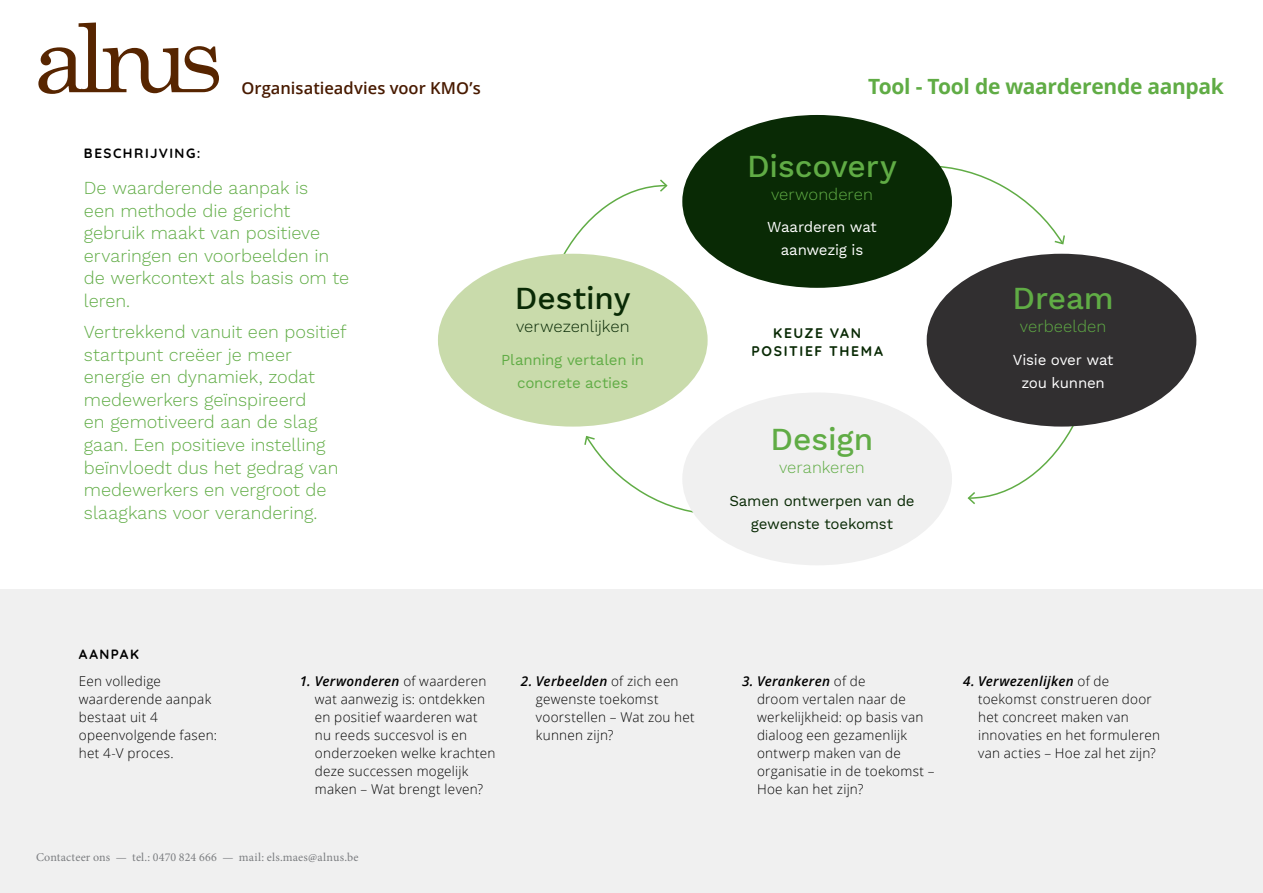
<style>
.page{position:relative;width:1263px;height:893px;background:#fff}
.page>*{position:absolute;margin:0;border:0;box-sizing:border-box;transform-origin:0 0}
.lopende{font:500 31.5px "Work Sans";letter-spacing:-.005em;color:#60ac45}
.lopende-2{font:500 31.5px "Work Sans";color:#092a05}
.t1{font:700 21px "Open Sans";letter-spacing:-.015em;color:#60ac45}
.lopende-3{font:300 18px/22.5px "Work Sans";color:#60ac45}
.lopende-4{font:300 16.5px "Work Sans";color:#60ac45}
.t2{font:600 16.5px "Open Sans";letter-spacing:.005em;color:#481a00}
.lopende-5{font:300 16.5px "Work Sans";letter-spacing:-.005em;color:#092a05}
.lopende-6{font:15px/23px "Work Sans";letter-spacing:-.015em;color:#fff;text-align:center}
.lopende-7{font:15px/23px "Work Sans";letter-spacing:-.015em;color:#092a05;text-align:center}
.lopende-8{font:15px/23px "Work Sans";letter-spacing:-.015em;color:#60ac45;text-align:center}
.lopende-9{font:700 13.95px "Quicksand";letter-spacing:.115em;color:#092a05}
.lopende-10{font:300 13.5px/18px "Open Sans";letter-spacing:.02em;color:#000}
.lopende-11{font:700 13.5px "Quicksand";letter-spacing:.11em;color:#000}
.t3{font:12px "Minion Pro";letter-spacing:.015em;color:#7c7e81}
.s1{font-weight:600;font-style:italic}
</style>
<div class="page">
<div style="left:0;top:589px;width:1263px;height:304px;background:#f0f0f0"></div>
<svg style="left:584px;top:435px;width:109px;height:78px"></svg>
<svg style="left:557px;top:179px;width:111px;height:87px"></svg>
<svg style="left:967px;top:419px;width:106px;height:85px"></svg>
<svg style="left:933px;top:164px;width:132px;height:82px"></svg>
<svg style="left:38px;top:23px;width:181px;height:71px"></svg>
<div style="left:682px;top:115px;width:270px;height:173px;background:#092a05;border-radius:50%"></div>
<div style="left:682px;top:392px;width:270px;height:173px;background:#f0f0f0;border-radius:50%"></div>
<div style="left:438px;top:254px;width:270px;height:173px;background:#c9dbab;border-radius:50%"></div>
<div style="left:927px;top:254px;width:269px;height:173px;background:#312f30;border-radius:50%"></div>
<p class="t2" style="left:241px;top:77px;width:241px">Organisatieadvies voor KMO’s</p>
<p class="t1" style="left:868px;top:71px;width:357px">Tool - Tool de waarderende aanpak</p>
<p class="lopende-11" style="left:84px;top:143px;width:118px">BESCHRIJVING:</p>
<p class="lopende-3" style="left:84px;top:178px;width:267px">De waarderende aanpak is<br>een methode die gericht gebruik maakt van positieve ervaringen en voorbeelden in de werkcontext als basis om te leren.</p>
<p class="lopende-3" style="left:84px;top:322px;width:264px">Vertrekkend vanuit een positief startpunt creëer je meer energie en dynamiek, zodat medewerkers geïnspireerd<br>en gemotiveerd aan de slag gaan. Een positieve instelling beïnvloedt dus het gedrag van medewerkers en vergroot de slaagkans voor verandering.</p>
<p class="lopende-2" style="left:515px;top:280px;width:117px">Destiny</p>
<p class="lopende-5" style="left:516px;top:317px;width:115px">verwezenlijken</p>
<p class="lopende-8" style="left:501px;top:349px;width:144px">Planning vertalen in concrete acties</p>
<p class="lopende" style="left:747px;top:147px;width:151px">Discovery</p>
<p class="lopende-4" style="left:771px;top:184px;width:103px">verwonderen</p>
<p class="lopende-6" style="left:767px;top:216px;width:111px">Waarderen wat aanwezig is</p>
<p class="lopende-9" style="left:773px;top:322px;width:89px">KEUZE VAN</p>
<p class="lopende-9" style="left:751px;top:340px;width:133px">POSITIEF THEMA</p>
<p class="lopende" style="left:771px;top:421px;width:104px">Design</p>
<p class="lopende-4" style="left:779px;top:458px;width:87px">verankeren</p>
<p class="lopende-7" style="left:729px;top:490px;width:187px">Samen ontwerpen van de gewenste toekomst</p>
<p class="lopende" style="left:1012px;top:280px;width:103px">Dream</p>
<p class="lopende-4" style="left:1020px;top:317px;width:88px">verbeelden</p>
<p class="lopende-6" style="left:1013px;top:349px;width:102px">Visie over wat zou kunnen</p>
<p class="lopende-11" style="left:79px;top:644px;width:62px">AANPAK</p>
<p class="lopende-10" style="left:79px;top:672px;width:140px">Een volledige waarderende aanpak bestaat uit 4 opeenvolgende fasen: het 4-V proces.</p>
<p class="lopende-10" style="left:315px;top:672px;width:182px;text-indent:-15px"><span class="s1">1. Verwonderen</span> of waarderen wat aanwezig is: ontdekken en positief waarderen wat nu reeds succesvol is en onderzoeken welke krachten deze successen mogelijk maken – Wat brengt leven?</p>
<p class="lopende-10" style="left:536px;top:672px;width:160px;text-indent:-15px"><span class="s1">2. Verbeelden</span> of zich een gewenste toekomst voorstellen – Wat zou het kunnen zijn?</p>
<p class="lopende-10" style="left:757px;top:672px;width:179px;text-indent:-15px"><span class="s1">3. Verankeren</span> of de<br>droom vertalen naar de werkelijkheid: op basis van dialoog een gezamenlijk ontwerp maken van de organisatie in de toekomst –<br>Hoe kan het zijn?</p>
<p class="lopende-10" style="left:978px;top:672px;width:184px;text-indent:-15px"><span class="s1">4. Verwezenlijken</span> of de toekomst construeren door het concreet maken van innovaties en het formuleren van acties – Hoe zal het zijn?</p>
<p class="t3" style="left:36px;top:849px;width:324px">Contacteer ons — tel.: 0470 824 666 — mail: els.maes@alnus.be</p>
</div>
